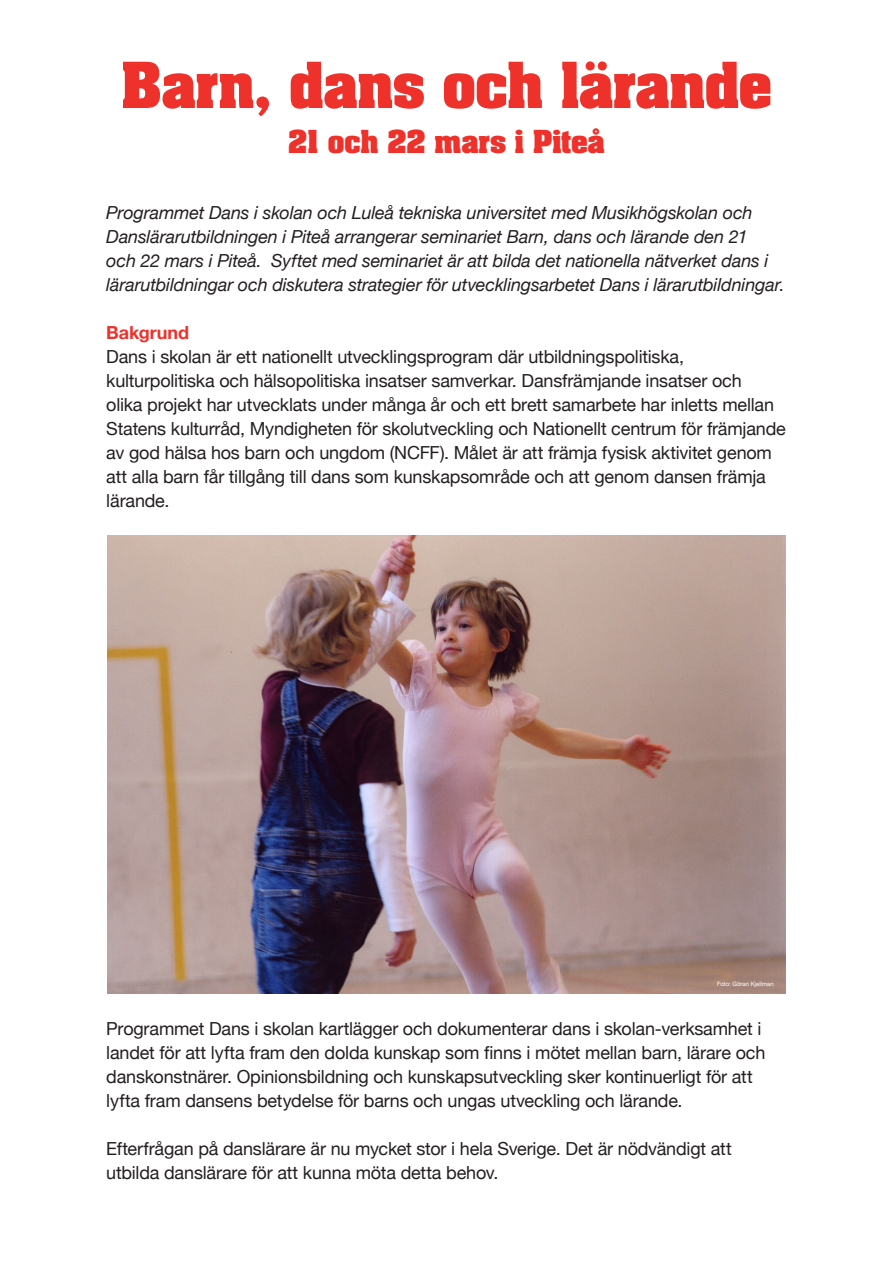
<style>
.page{position:relative;width:893px;height:1263px;background:#fff}
.page>*{position:absolute;margin:0;border:0;box-sizing:border-box;transform-origin:0 0}
.rub{font:700 54px "Aachen";letter-spacing:-.015em;color:#ee312b}
.text{font:700 27px "Aachen";letter-spacing:-.01em;color:#ee312b}
.text-2{font:18px/24px "Helvetica Neue";letter-spacing:-.01em;color:#231f20}
.text-3{font:italic 18px/24px "Helvetica Neue";letter-spacing:-.01em;color:#231f20}
.text-4{font:700 18px "Helvetica Neue";color:#ee312b}
.t1{font:6px "Helvetica Neue";color:#fff}
.s1{font-style:normal}
</style>
<div class="page">
<img style="left:108px;top:535px;width:678px;height:459px">
<p class="rub" style="left:121px;top:46px;width:652px">Barn, dans och lärande</p>
<p class="text" style="left:288px;top:122px;width:318px">21 och 22 mars i Piteå</p>
<p class="text-3" style="left:106px;top:200px;width:679px">Programmet Dans i skolan och Luleå tekniska universitet med Musikhögskolan och Danslärarutbildningen i Piteå arrangerar seminariet Barn, dans och lärande den 21<br>och 22 mars i Piteå. Syftet med seminariet är att bilda det nationella nätverket dans i lärarutbildningar och diskutera strategier för utvecklingsarbetet Dans i lärarutbildningar<span class="s1">.</span></p>
<p class="text-4" style="left:106px;top:321px;width:84px">Bakgrund</p>
<p class="text-2" style="left:106px;top:344px;width:681px">Dans i skolan är ett nationellt utvecklingsprogram där utbildningspolitiska, kulturpolitiska och hälsopolitiska insatser samverkar. Dansfrämjande insatser och<br>olika projekt har utvecklats under många år och ett brett samarbete har inletts mellan Statens kulturråd, Myndigheten för skolutveckling och Nationellt centrum för främjande av god hälsa hos barn och ungdom (NCFF). Målet är att främja fysisk aktivitet genom att alla barn får tillgång till dans som kunskapsområde och att genom dansen främja lärande.</p>
<p class="t1" style="left:717px;top:980px;width:58px">Foto: Göran Kjellman</p>
<p class="text-2" style="left:106px;top:1016px;width:660px">Programmet Dans i skolan kartlägger och dokumenterar dans i skolan-verksamhet i landet för att lyfta fram den dolda kunskap som finns i mötet mellan barn, lärare och danskonstnärer. Opinionsbildning och kunskapsutveckling sker kontinuerligt för att lyfta fram dansens betydelse för barns och ungas utveckling och lärande.</p>
<p class="text-2" style="left:106px;top:1136px;width:627px">Efterfrågan på danslärare är nu mycket stor i hela Sverige. Det är nödvändigt att utbilda danslärare för att kunna möta detta behov.</p>
</div>
